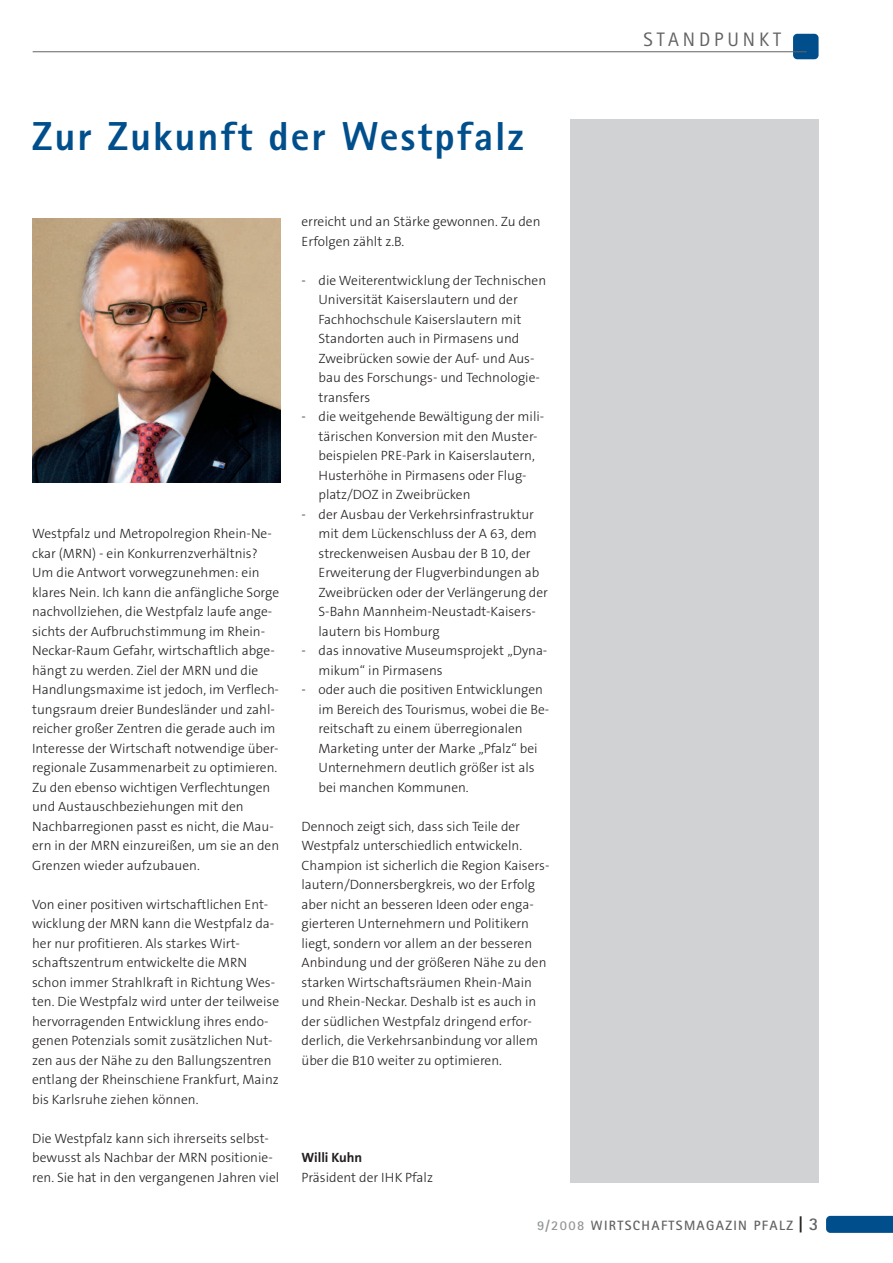
<style>
.page{position:relative;width:893px;height:1263px;background:#fff}
.page>*{position:absolute;margin:0;border:0;box-sizing:border-box;transform-origin:0 0}
.t1{font:800 40.5px "Rotis Sans Serif";letter-spacing:.05em;color:#004f8c}
.t2{font:19.5px "Rotis Sans Serif";letter-spacing:.2em;color:#636366}
.t3{font:300 13.5px/19.5px "The Sans B3";color:#231f20}
.t4{font:700 13.5px "Rotis Sans Serif";letter-spacing:.1em;color:#636366}
.s1{font-family:"The Sans B7";font-weight:700}
.s2{color:#939598}
.s3{font-size:18px;color:#231f20}
.s4{font-size:18px}
</style>
<div class="page">
<svg style="left:826px;top:1216px;width:67px;height:17px"></svg>
<div style="left:793px;top:34px;width:26px;height:25px;background:#004f8c;border-radius:4px"></div>
<hr style="left:33px;top:51px;width:774px;height:1px;background:#636366">
<div style="left:570px;top:119px;width:249px;height:1063px;background:#d1d2d4"></div>
<img style="left:32px;top:218px;width:248px;height:265px">
<p class="t1" style="left:32px;top:122px;width:493px">Zur Zukunft der Westpfalz</p>
<p class="t3" style="left:32px;top:524px;width:249px">Westpfalz und Metropolregion Rhein-Ne&shy;ckar (MRN) - ein Konkurrenzverhältnis?<br>Um die Antwort vorwegzunehmen: ein klares Nein. Ich kann die anfängliche Sorge nachvollziehen, die Westpfalz laufe ange&shy;sichts der Aufbruchstimmung im Rhein-Neckar-Raum Gefahr, wirtschaftlich abge&shy;hängt zu werden. Ziel der MRN und die Handlungsmaxime ist jedoch, im Verflech&shy;tungsraum dreier Bundesländer und zahl&shy;reicher großer Zentren die gerade auch im Interesse der Wirtschaft notwendige über&shy;regionale Zusammenarbeit zu optimieren.<br>Zu den ebenso wichtigen Verflechtungen und Austauschbeziehungen mit den Nachbarregionen passt es nicht, die Mau&shy;ern in der MRN einzureißen, um sie an den Grenzen wieder aufzubauen.</p>
<p class="t3" style="left:32px;top:895px;width:248px">Von einer positiven wirtschaftlichen Ent&shy;wicklung der MRN kann die Westpfalz da&shy;her nur profitieren. Als starkes Wirt&shy;schaftszentrum entwickelte die MRN schon immer Strahlkraft in Richtung Wes&shy;ten. Die Westpfalz wird unter der teilweise hervorragenden Entwicklung ihres endo&shy;genen Potenzials somit zusätzlichen Nut&shy;zen aus der Nähe zu den Ballungszentren entlang der Rheinschiene Frankfurt, Mainz bis Karlsruhe ziehen können.</p>
<p class="t3" style="left:32px;top:1129px;width:249px">Die Westpfalz kann sich ihrerseits selbst&shy;bewusst als Nachbar der MRN positionie&shy;ren. Sie hat in den vergangenen Jahren viel</p>
<p class="t3" style="left:301px;top:212px;width:241px">erreicht und an Stärke gewonnen. Zu den<br>Erfolgen zählt z.B.</p>
<p class="t3" style="left:318px;top:271px;width:229px;text-indent:-17px">- die Weiterentwicklung der Technischen Universität Kaiserslautern und der Fachhochschule Kaiserslautern mit Standorten auch in Pirmasens und Zweibrücken sowie der Auf- und Aus&shy;bau des Forschungs- und Technologie&shy;transfers</p>
<p class="t3" style="left:319px;top:407px;width:227px;text-indent:-17px">- die weitgehende Bewältigung der mili&shy;tärischen Konversion mit den Muster&shy;beispielen PRE-Park in Kaiserslautern, Husterhöhe in Pirmasens oder Flug&shy;platz/DOZ in Zweibrücken</p>
<p class="t3" style="left:319px;top:505px;width:231px;text-indent:-17px">- der Ausbau der Verkehrsinfrastruktur mit dem Lückenschluss der A 63, dem streckenweisen Ausbau der B 10, der Erweiterung der Flugverbindungen ab Zweibrücken oder der Verlängerung der S-Bahn Mannheim-Neustadt-Kaisers&shy;lautern bis Homburg</p>
<p class="t3" style="left:319px;top:641px;width:230px;text-indent:-17px">- das innovative Museumsprojekt „Dyna&shy;mikum“ in Pirmasens</p>
<p class="t3" style="left:319px;top:680px;width:232px;text-indent:-17px">- oder auch die positiven Entwicklungen im Bereich des Tourismus, wobei die Be&shy;reitschaft zu einem überregionalen Marketing unter der Marke „Pfalz“ bei Unternehmern deutlich größer ist als bei manchen Kommunen.</p>
<p class="t3" style="left:302px;top:817px;width:249px">Dennoch zeigt sich, dass sich Teile der Westpfalz unterschiedlich entwickeln.<br>Champion ist sicherlich die Region Kaisers&shy;lautern/Donnersbergkreis, wo der Erfolg aber nicht an besseren Ideen oder enga&shy;gierteren Unternehmern und Politikern liegt, sondern vor allem an der besseren Anbindung und der größeren Nähe zu den starken Wirtschaftsräumen Rhein-Main und Rhein-Neckar. Deshalb ist es auch in der südlichen Westpfalz dringend erfor&shy;derlich, die Verkehrsanbindung vor allem über die B10 weiter zu optimieren.</p>
<p class="t3" style="left:301px;top:1148px;width:133px"><span class="s1">Willi Kuhn<br></span>Präsident der IHK Pfalz</p>
<p class="t2" style="left:643px;top:32px;width:139px">STANDPUNKT</p>
<p class="t4" style="left:537px;top:1221px;width:283px"><span class="s2">9/2008</span> WIRTSCHAFTSMAGAZIN PFALZ <span class="s3">|</span> <span class="s4">3</span></p>
</div>
